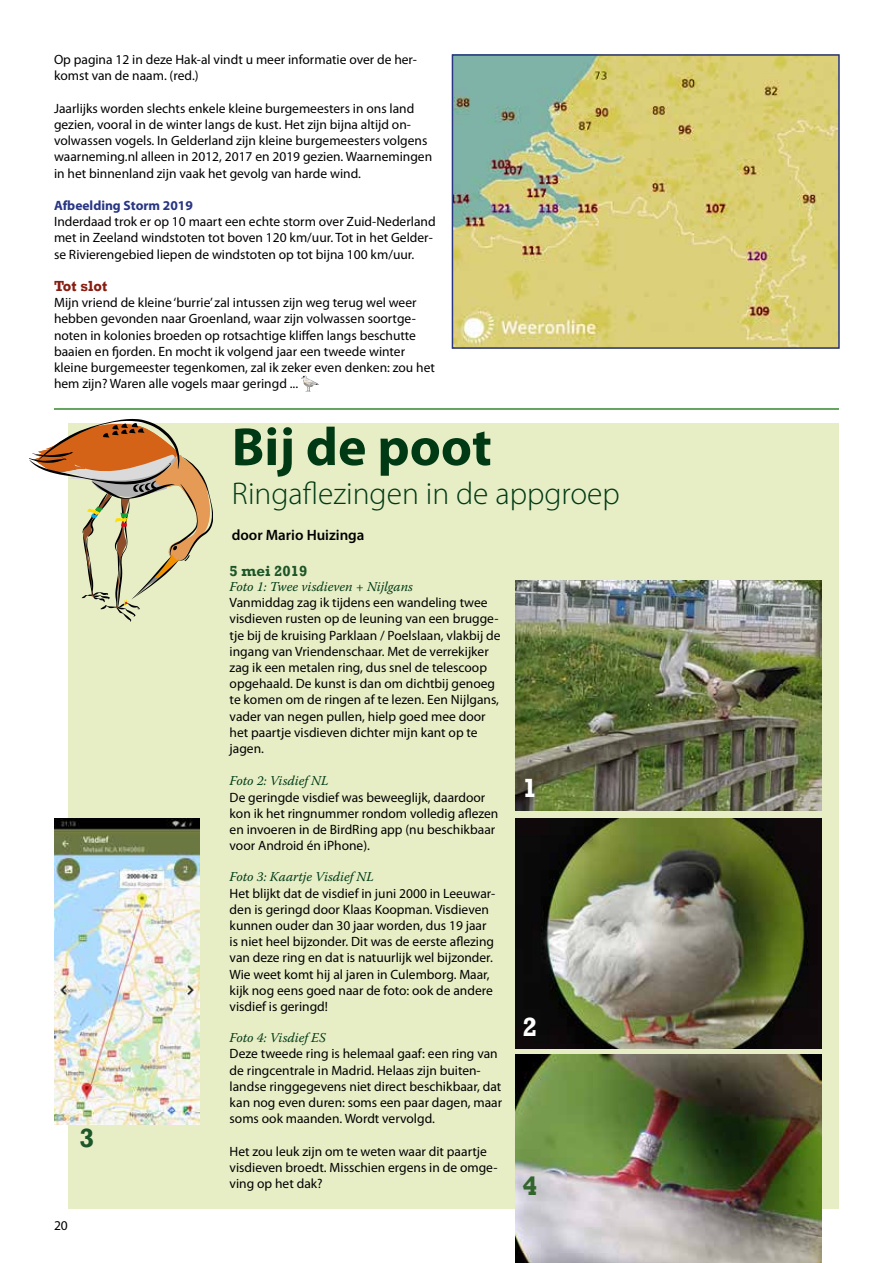
<style>
.page{position:relative;width:893px;height:1263px;background:#fff}
.page>*{position:absolute;margin:0;border:0;box-sizing:border-box;transform-origin:0 0}
.t1{font:700 54px "Myriad Pro";color:#003a15}
.t2{font:300 31.5px "Myriad Pro";color:#003a15}
.t3{font:700 27px "Rockwell";color:#fff}
.t4{font:700 27px "Rockwell";color:#30662c}
.t5{font:700 27px "Rockwell";color:#1d5628}
.t6{font:600 15px "Myriad Pro";color:#000}
.t7{font:700 15px "Rockwell";color:#1d5628}
.t8{font:700 15px "Rockwell";color:#881e12}
.t9{font:13.5px/16.2px "Myriad Pro";color:#000}
.t10{font:italic 13.5px "Warnock Pro";color:#003a15}
.t11{font:700 13.5px "Myriad Pro";color:#283583}
</style>
<div class="page">
<div style="left:68px;top:423px;width:771px;height:786px;background:#e7eec6"></div>
<img style="left:455px;top:57px;width:382px;height:289px">
<div style="left:452px;top:54px;width:388px;height:295px;border:2px solid #283583"></div>
<img style="left:54px;top:819px;width:145px;height:306px">
<hr style="left:54px;top:408px;width:785px;height:2px;background:#35882c">
<svg style="left:301px;top:376px;width:18px;height:16px"></svg>
<img style="left:515px;top:580px;width:306px;height:230px">
<img style="left:515px;top:819px;width:306px;height:229px">
<img style="left:515px;top:1054px;width:306px;height:209px">
<svg style="left:29px;top:419px;width:184px;height:203px"></svg>
<p class="t9" style="left:54px;top:52px;width:365px">Op pagina 12 in deze Hak-al vindt u meer informatie over de her&shy;komst van de naam. (red.)</p>
<p class="t9" style="left:54px;top:100px;width:380px">Jaarlijks worden slechts enkele kleine burgemeesters in ons land gezien, vooral in de winter langs de kust. Het zijn bijna altijd on&shy;volwassen vogels. In Gelderland zijn kleine burgemeesters volgens waarneming.nl alleen in 2012, 2017 en 2019 gezien. Waarnemingen in het binnenland zijn vaak het gevolg van harde wind.</p>
<p class="t11" style="left:54px;top:198px;width:140px">Afbeelding Storm 2019</p>
<p class="t9" style="left:54px;top:214px;width:383px">Inderdaad trok er op 10 maart een echte storm over Zuid-Nederland met in Zeeland windstoten tot boven 120 km/uur. Tot in het Gelder&shy;se Rivierengebied liepen de windstoten op tot bijna 100 km/uur.</p>
<p class="t8" style="left:54px;top:277px;width:55px">Tot slot</p>
<p class="t9" style="left:54px;top:295px;width:382px">Mijn vriend de kleine ‘burrie’ zal intussen zijn weg terug wel weer hebben gevonden naar Groenland, waar zijn volwassen soortge&shy;noten in kolonies broeden op rotsachtige kliffen langs beschutte baaien en fjorden. En mocht ik volgend jaar een tweede winter kleine burgemeester tegenkomen, zal ik zeker even denken: zou het hem zijn? Waren alle vogels maar geringd ...</p>
<h3 class="t5" style="left:79px;top:1121px;width:16px">3</h3>
<p class="t9" style="left:54px;top:1217px;width:15px">20</p>
<h1 class="t1" style="left:232px;top:417px;width:262px">Bij de poot</h1>
<h2 class="t2" style="left:232px;top:476px;width:390px">Ringaflezingen in de appgroep</h2>
<p class="t6" style="left:232px;top:527px;width:134px">door Mario Huizinga</p>
<p class="t7" style="left:230px;top:562px;width:79px">5 mei 2019</p>
<p class="t10" style="left:230px;top:578px;width:185px">Foto 1: Twee visdieven + Nijlgans</p>
<p class="t9" style="left:230px;top:595px;width:272px">Vanmiddag zag ik tijdens een wandeling twee visdieven rusten op de leuning van een brugge&shy;tje bij de kruising Parklaan / Poelslaan, vlakbij de ingang van Vriendenschaar. Met de verrekijker zag ik een metalen ring, dus snel de telescoop opgehaald. De kunst is dan om dichtbij genoeg te komen om de ringen af te lezen. Een Nijlgans, vader van negen pullen, hielp goed mee door het paartje visdieven dichter mijn kant op te jagen.</p>
<p class="t10" style="left:230px;top:773px;width:100px">Foto 2: Visdief NL</p>
<p class="t9" style="left:230px;top:789px;width:270px">De geringde visdief was beweeglijk, daardoor kon ik het ringnummer rondom volledig aflezen en invoeren in de BirdRing app (nu beschikbaar voor Android én iPhone).</p>
<p class="t10" style="left:230px;top:869px;width:146px">Foto 3: Kaartje Visdief NL</p>
<p class="t9" style="left:230px;top:885px;width:267px">Het blijkt dat de visdief in juni 2000 in Leeuwar&shy;den is geringd door Klaas Koopman. Visdieven kunnen ouder dan 30 jaar worden, dus 19 jaar is niet heel bijzonder. Dit was de eerste aflezing van deze ring en dat is natuurlijk wel bijzonder.<br>Wie weet komt hij al jaren in Culemborg. Maar, kijk nog eens goed naar de foto: ook de andere visdief is geringd!</p>
<p class="t10" style="left:230px;top:1030px;width:98px">Foto 4: Visdief ES</p>
<p class="t9" style="left:230px;top:1046px;width:274px">Deze tweede ring is helemaal gaaf: een ring van de ringcentrale in Madrid. Helaas zijn buiten&shy;landse ringgegevens niet direct beschikbaar, dat kan nog even duren: soms een paar dagen, maar soms ook maanden. Wordt vervolgd.</p>
<p class="t9" style="left:230px;top:1143px;width:269px">Het zou leuk zijn om te weten waar dit paartje visdieven broedt. Misschien ergens in de omge&shy;ving op het dak?</p>
<h3 class="t3" style="left:522px;top:771px;width:16px">1</h3>
<h3 class="t3" style="left:522px;top:1011px;width:16px">2</h3>
<h3 class="t4" style="left:522px;top:1169px;width:16px">4</h3>
</div>
